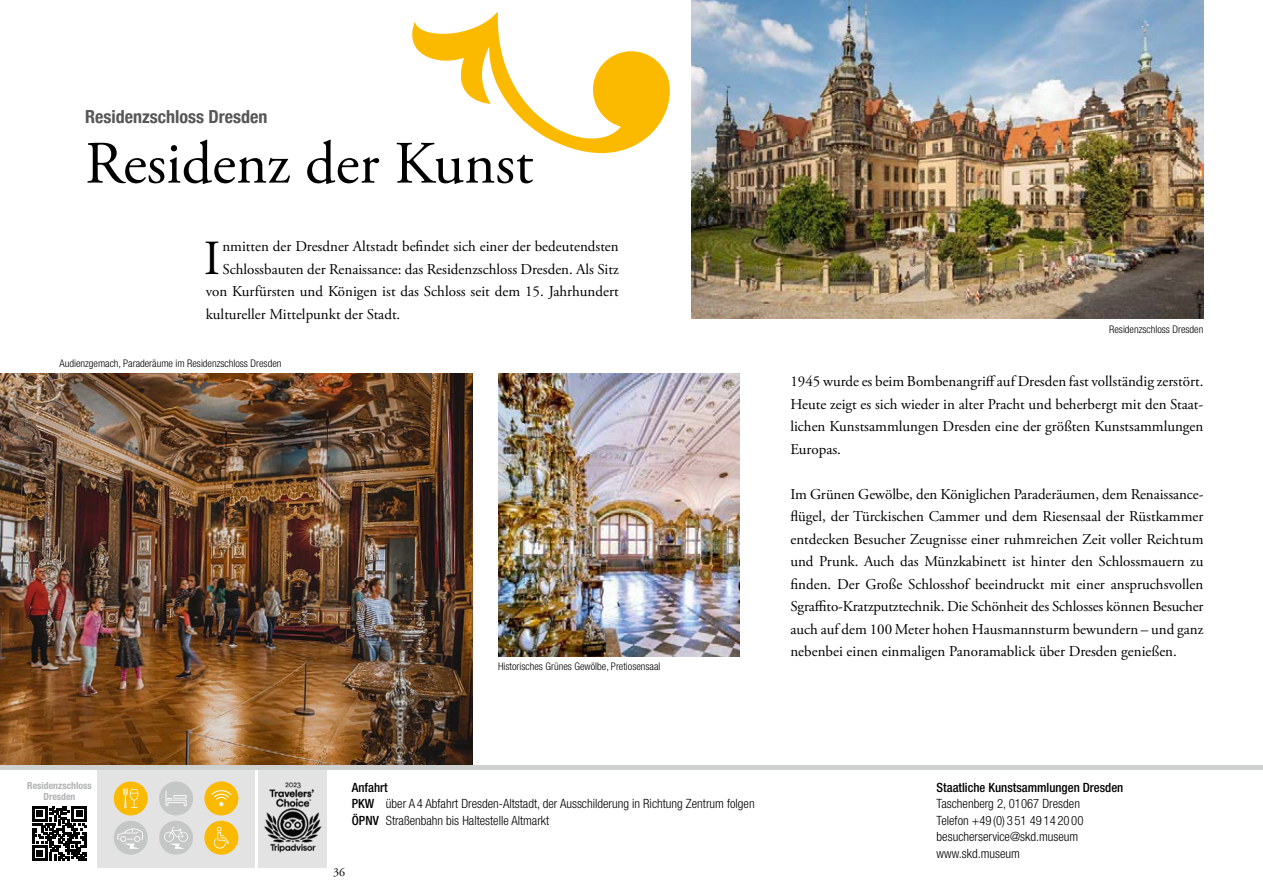
<style>
.page{position:relative;width:1263px;height:893px;background:#fff}
.page>*{position:absolute;margin:0;border:0;box-sizing:border-box;transform-origin:0 0}
.t1{font:60px "Adobe Garamond Pro";color:#000}
.t2{font:48.9px "Adobe Garamond Pro";color:#000}
.t3{font:700 condensed 18px "Helvetica Neue";color:#565656}
.t4{font:15px/22.5px "Adobe Garamond Pro";color:#000;text-align:justify}
.t5{font:300 condensed 12.75px/16.5px "Helvetica Neue LT Pro";color:#000}
.t6{font:12.75px "Helvetica Neue LT Medium 3";color:#000}
.t7{font:12px "Adobe Garamond Pro";color:#000}
.t8{font:300 condensed 10.5px "Helvetica Neue LT Pro";color:#000}
.t9{font:700 condensed 9.75px/10.5px "Helvetica Neue LT Pro";color:#b1b2b3;text-align:center}
.s1{font-family:"Helvetica Neue LT Medium 3";font-weight:400;font-stretch:normal}
</style>
<div class="page">
<div style="left:97px;top:765px;width:158px;height:102px;background:#e3e3e3"></div>
<svg style="left:32px;top:806px;width:55px;height:55px"></svg>
<div style="left:258px;top:765px;width:68px;height:102px;background:#e3e3e3"></div>
<img style="left:264px;top:782px;width:58px;height:71px">
<div style="left:159px;top:821px;width:34px;height:34px;background:#c5c6c6;border-radius:50%"></div>
<div style="left:159px;top:781px;width:34px;height:34px;background:#c5c6c6;border-radius:50%"></div>
<div style="left:114px;top:821px;width:34px;height:34px;background:#c5c6c6;border-radius:50%"></div>
<div style="left:204px;top:821px;width:34px;height:34px;background:#fbba00;border-radius:50%"></div>
<div style="left:204px;top:781px;width:34px;height:34px;background:#fbba00;border-radius:50%"></div>
<div style="left:114px;top:781px;width:34px;height:34px;background:#fbba00;border-radius:50%"></div>
<svg style="left:211px;top:790px;width:21px;height:16px"></svg>
<svg style="left:213px;top:827px;width:16px;height:22px"></svg>
<svg style="left:117px;top:827px;width:26px;height:22px"></svg>
<svg style="left:164px;top:827px;width:24px;height:22px"></svg>
<svg style="left:166px;top:791px;width:21px;height:15px"></svg>
<svg style="left:123px;top:788px;width:16px;height:20px"></svg>
<svg style="left:412px;top:11px;width:258px;height:142px"></svg>
<img style="left:0;top:374px;width:472px;height:391px">
<img style="left:691px;top:0;width:512px;height:319px">
<img style="left:498px;top:374px;width:241px;height:282px">
<hr style="left:0;top:765px;width:1263px;height:4px;background:#cfd0d0">
<p class="t3" style="left:85px;top:101px;width:184px">Residenzschloss Dresden</p>
<h1 class="t1" style="left:85px;top:128px;width:450px">Residenz der Kunst</h1>
<h2 class="t2" style="left:204px;top:229px;width:18px">I</h2>
<p class="t4" style="left:222px;top:236px;width:398px">nmitten der Dresdner Altstadt befindet sich einer der bedeutendsten</p>
<p class="t4" style="left:222px;top:258px;width:398px">Schlossbauten der Renaissance: das Residenzschloss Dresden. Als Sitz</p>
<p class="t4" style="left:206px;top:281px;width:415px">von Kurfürsten und Königen ist das Schloss seit dem 15. Jahrhundert</p>
<p class="t4" style="left:206px;top:303px;width:196px">kultureller Mittelpunkt der Stadt.</p>
<p class="t8" style="left:60px;top:357px;width:223px">Audienzgemach, Paraderäume im Residenzschloss Dresden</p>
<p class="t8" style="left:498px;top:660px;width:164px">Historisches Grünes Gewölbe, Pretiosensaal</p>
<p class="t8" style="left:1109px;top:323px;width:96px">Residenzschloss Dresden</p>
<p class="t4" style="left:790px;top:371px;width:415px">1945 wurde es beim Bombenangriff auf Dresden fast vollständig zerstört.<br>Heute zeigt es sich wieder in alter Pracht und beherbergt mit den Staat&shy;lichen Kunstsammlungen Dresden eine der größten Kunstsammlungen Europas.</p>
<p class="t4" style="left:790px;top:483px;width:415px">Im Grünen Gewölbe, den Königlichen Paraderäumen, dem Renaissance&shy;flügel, der Türckischen Cammer und dem Riesensaal der Rüstkammer entdecken Besucher Zeugnisse einer ruhmreichen Zeit voller Reichtum und Prunk. Auch das Münzkabinett ist hinter den Schlossmauern zu finden. Der Große Schlosshof beeindruckt mit einer anspruchsvollen Sgraffito-Kratzputztechnik. Die Schönheit des Schlosses können Besucher auch auf dem 100 Meter hohen Hausmannsturm bewundern – und ganz nebenbei einen einmaligen Panoramablick über Dresden genießen.</p>
<p class="t9" style="left:27px;top:781px;width:66px">Residenzschloss<br>Dresden</p>
<p class="t6" style="left:352px;top:779px;width:37px">Anfahrt</p>
<p class="t5" style="left:352px;top:795px;width:404px"><span class="s1">PKW</span> über A 4 Abfahrt Dresden-Altstadt, der Ausschilderung in Richtung Zentrum folgen<br><span class="s1">ÖPNV</span> Straßenbahn bis Haltestelle Altmarkt</p>
<p class="t7" style="left:333px;top:865px;width:13px">36</p>
<p class="t6" style="left:937px;top:779px;width:188px">Staatliche Kunstsammlungen Dresden</p>
<p class="t5" style="left:937px;top:795px;width:148px">Taschenberg 2, 01067 Dresden<br>Telefon +49 (0) 3 51 49 14 20 00 besucherservice@skd.museum www.skd.museum</p>
</div>
